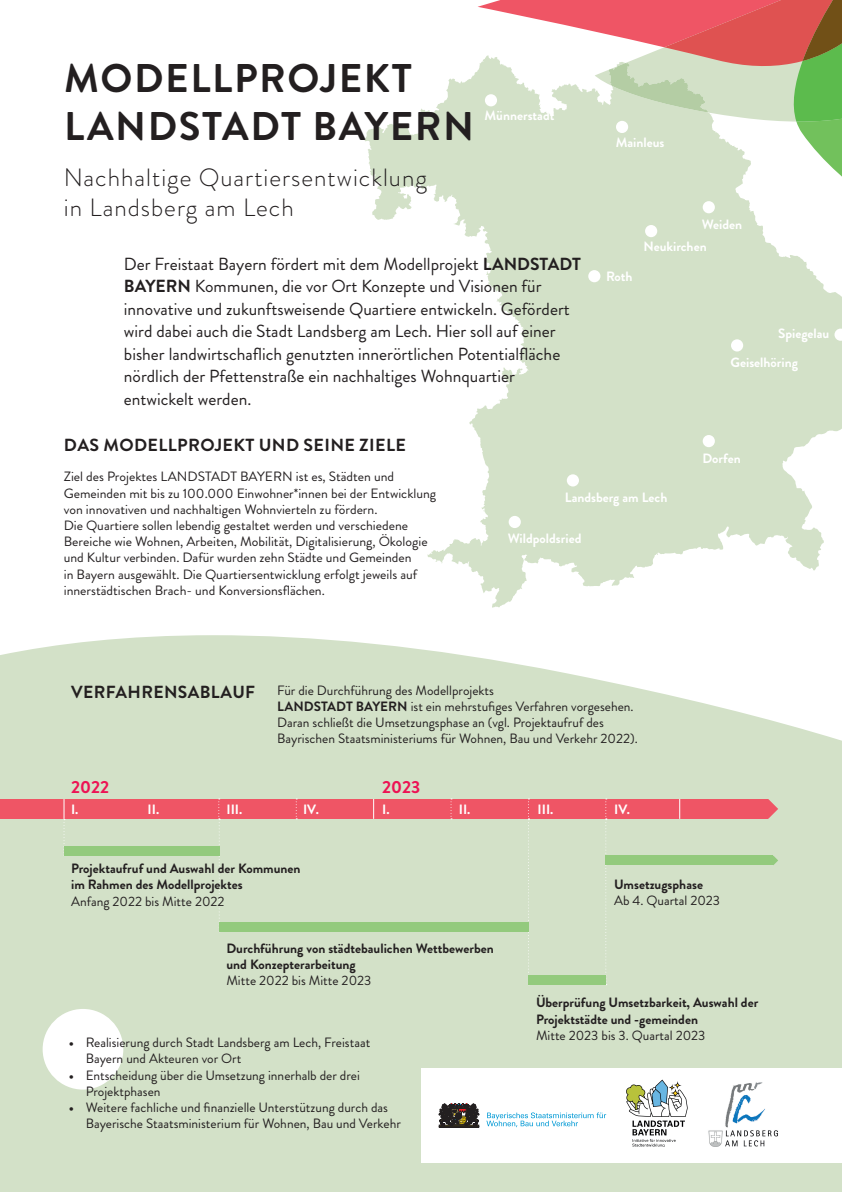
<style>
.page{position:relative;width:842px;height:1192px;background:#fff}
.page>*{position:absolute;margin:0;border:0;box-sizing:border-box;transform-origin:0 0}
.t1{font:700 40px/48px "Brandon Grotesque";letter-spacing:.04em;color:#231f20}
.t2{font:300 25px/30px "Brandon Grotesque";letter-spacing:.04em;color:#231f20}
.t3{font:17.5px/22.5px "Brandon Grotesque";color:#231f20}
.t4{font:700 17.5px "Brandon Grotesque";letter-spacing:.02em;color:#231f20}
.t5{font:700 17.5px "Brandon Grotesque";color:#ed1354}
.t6{font:13.5px/16.2px "Brandon Grotesque";color:#231f20}
.t7{font:700 13.5px/16.2px "Brandon Grotesque";color:#231f20}
.t8{font:700 13.5px/22.2px "Brandon Grotesque";color:#fff}
.s1{font-weight:700}
</style>
<div class="page">
<div style="left:0;top:635px;width:842px;height:557px;background:#d3e1c8"></div>
<svg style="left:364px;top:70px;width:478px;height:538px;fill:#d3e1c8"></svg>
<div style="left:645px;top:225px;width:12px;height:12px;background:#fff;border-radius:50%"></div>
<div style="left:588px;top:270px;width:12px;height:12px;background:#fff;border-radius:50%"></div>
<div style="left:731px;top:339px;width:12px;height:13px;background:#fff;border-radius:50%"></div>
<svg style="left:834px;top:329px;width:8px;height:12px"></svg>
<div style="left:703px;top:435px;width:12px;height:12px;background:#fff;border-radius:50%"></div>
<div style="left:567px;top:474px;width:12px;height:13px;background:#fff;border-radius:50%"></div>
<div style="left:509px;top:516px;width:12px;height:12px;background:#fff;border-radius:50%"></div>
<svg style="left:478px;top:0;width:364px;height:236px"></svg>
<div style="left:43px;top:1009px;width:80px;height:81px;background:#fff;border-radius:50%"></div>
<div style="left:421px;top:1068px;width:421px;height:95px;background:#fff"></div>
<svg style="left:486px;top:1112px;width:120px;height:15px"></svg>
<svg style="left:439px;top:1103px;width:40px;height:25px"></svg>
<div style="left:0;top:799px;width:767px;height:20px;background:#ef5565"></div>
<svg style="left:767px;top:799px;width:11px;height:20px"></svg>
<svg style="left:373px;top:799px;width:1px;height:20px"></svg>
<svg style="left:679px;top:799px;width:1px;height:20px"></svg>
<svg style="left:64px;top:799px;width:1px;height:47px"></svg>
<svg style="left:450px;top:798px;width:2px;height:21px"></svg>
<svg style="left:218px;top:798px;width:2px;height:134px"></svg>
<svg style="left:528px;top:798px;width:1px;height:178px"></svg>
<svg style="left:296px;top:798px;width:1px;height:21px"></svg>
<svg style="left:605px;top:798px;width:2px;height:187px"></svg>
<div style="left:64px;top:846px;width:155px;height:10px;background:#93ca7d"></div>
<div style="left:219px;top:923px;width:309px;height:9px;background:#93ca7d"></div>
<div style="left:528px;top:976px;width:78px;height:9px;background:#93ca7d"></div>
<div style="left:606px;top:856px;width:167px;height:9px;background:#93ca7d"></div>
<svg style="left:773px;top:856px;width:5px;height:9px"></svg>
<img style="left:626px;top:1079px;width:62px;height:68px">
<img style="left:708px;top:1082px;width:70px;height:65px">
<h1 class="t1" style="left:64px;top:55px;width:411px">MODELLPROJEKT<br>LANDSTADT BAYERN</h1>
<h2 class="t2" style="left:64px;top:163px;width:365px">Nachhaltige Quartiersentwicklung in Landsberg am Lech</h2>
<p class="t3" style="left:124px;top:253px;width:458px">Der Freistaat Bayern fördert mit dem Modellprojekt <span class="s1">LANDSTADT BAYERN</span> Kommunen, die vor Ort Konzepte und Visionen für innovative und zukunftsweisende Quartiere entwickeln. Gefördert wird dabei auch die Stadt Landsberg am Lech. Hier soll auf einer bisher landwirtschaflich genutzten innerörtlichen Potentialfläche nördlich der Pfettenstraße ein nachhaltiges Wohnquartier entwickelt werden.</p>
<p class="t4" style="left:64px;top:432px;width:344px">DAS MODELLPROJEKT UND SEINE ZIELE</p>
<p class="t8" style="left:485px;top:105px;width:71px">Münnerstadt</p>
<p class="t8" style="left:616px;top:132px;width:50px">Mainleus</p>
<p class="t8" style="left:606px;top:265px;width:28px">Roth</p>
<p class="t8" style="left:643px;top:213px;width:100px;text-indent:58px">Weiden<br>Neukirchen</p>
<p class="t8" style="left:778px;top:322px;width:53px">Spiegelau</p>
<p class="t8" style="left:730px;top:351px;width:69px">Geiselhöring</p>
<p class="t8" style="left:702px;top:447px;width:40px">Dorfen</p>
<p class="t6" style="left:64px;top:469px;width:374px">Ziel des Projektes LANDSTADT BAYERN ist es, Städten und Gemeinden mit bis zu 100.000 Einwohner*innen bei der Entwicklung von innovativen und nachhaltigen Wohnvierteln zu fördern.<br>Die Quartiere sollen lebendig gestaltet werden und verschiedene Bereiche wie Wohnen, Arbeiten, Mobilität, Digitalisierung, Ökologie und Kultur verbinden. Dafür wurden zehn Städte und Gemeinden<br>in Bayern ausgewählt. Die Quartiersentwicklung erfolgt jeweils auf innerstädtischen Brach- und Konversionsflächen.</p>
<p class="t8" style="left:565px;top:486px;width:104px">Landsberg am Lech</p>
<p class="t8" style="left:508px;top:528px;width:75px">Wildpoldsried</p>
<p class="t4" style="left:71px;top:679px;width:185px">VERFAHRENSABLAUF</p>
<p class="t6" style="left:277px;top:682px;width:362px">Für die Durchführung des Modellprojekts<br><span class="s1">LANDSTADT BAYERN</span> ist ein mehrstufiges Verfahren vorgesehen.<br>Daran schließt die Umsetzungsphase an (vgl. Projektaufruf des Bayrischen Staatsministeriums für Wohnen, Bau und Verkehr 2022).</p>
<p class="t5" style="left:71px;top:774px;width:40px">2022</p>
<p class="t5" style="left:382px;top:774px;width:40px">2023</p>
<p class="t8" style="left:71px;top:798px;width:9px">I.</p>
<p class="t8" style="left:148px;top:798px;width:13px">II.</p>
<p class="t8" style="left:226px;top:798px;width:17px">III.</p>
<p class="t8" style="left:303px;top:798px;width:17px">IV.</p>
<p class="t8" style="left:382px;top:798px;width:9px">I.</p>
<p class="t8" style="left:459px;top:798px;width:13px">II.</p>
<p class="t8" style="left:538px;top:798px;width:17px">III.</p>
<p class="t8" style="left:614px;top:798px;width:17px">IV.</p>
<p class="t7" style="left:71px;top:861px;width:231px">Projektaufruf und Auswahl der Kommunen im Rahmen des Modellprojektes</p>
<p class="t6" style="left:71px;top:893px;width:155px">Anfang 2022 bis Mitte 2022</p>
<p class="t7" style="left:226px;top:940px;width:269px">Durchführung von städtebaulichen Wettbewerben und Konzepterarbeitung</p>
<p class="t6" style="left:226px;top:973px;width:146px">Mitte 2022 bis Mitte 2023</p>
<p class="t6" style="left:86px;top:1035px;width:286px;text-indent:-17px"><span class="s1">•</span> Realisierung durch Stadt Landsberg am Lech, Freistaat<br>Bayern und Akteuren vor Ort</p>
<p class="t6" style="left:86px;top:1067px;width:276px;text-indent:-17px"><span class="s1">•</span> Entscheidung über die Umsetzung innerhalb der drei<br>Projektphasen</p>
<p class="t6" style="left:86px;top:1099px;width:317px;text-indent:-17px"><span class="s1">•</span> Weitere fachliche und finanzielle Unterstützung durch das<br>Bayerische Staatsministerium für Wohnen, Bau und Verkehr</p>
<p class="t7" style="left:614px;top:877px;width:90px">Umsetzugsphase</p>
<p class="t6" style="left:614px;top:893px;width:107px">Ab 4. Quartal 2023</p>
<p class="t7" style="left:536px;top:995px;width:224px">Überprüfung Umsetzbarkeit, Auswahl der<br>Projektstädte und -gemeinden</p>
<p class="t6" style="left:536px;top:1027px;width:171px">Mitte 2023 bis 3. Quartal 2023</p>
</div>
